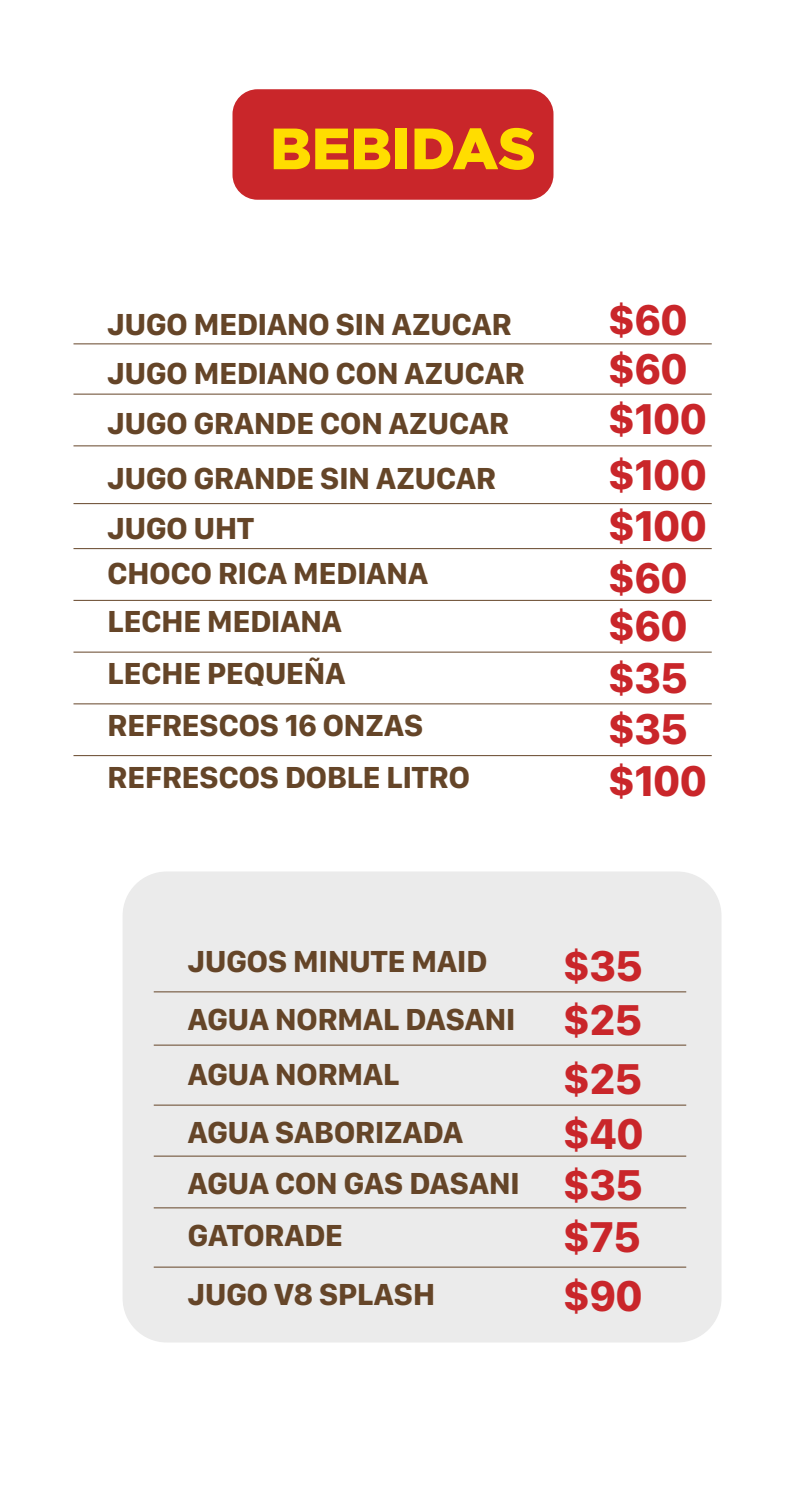
<style>
.page{position:relative;width:810px;height:1503px;background:#fff}
.page>*{position:absolute;margin:0;border:0;box-sizing:border-box;transform-origin:0 0}
.t1{font:900 58.05px "Gotham";color:#fd0}
.t2{font:700 44.78px "SF Compact Display";color:#c9262a}
.t3{font:700 31.58px/55.5px "SF Compact Display";color:#654528}
.s1{font-size:44.78px;color:#c9262a}
</style>
<div class="page">
<hr style="left:74px;top:344px;width:638px;height:1px;background:#654528">
<hr style="left:74px;top:394px;width:638px;height:1px;background:#654528">
<hr style="left:74px;top:446px;width:638px;height:1px;background:#654528">
<hr style="left:74px;top:503px;width:638px;height:1px;background:#654528">
<hr style="left:74px;top:548px;width:638px;height:1px;background:#654528">
<hr style="left:74px;top:600px;width:638px;height:1px;background:#654528">
<hr style="left:74px;top:652px;width:638px;height:1px;background:#654528">
<hr style="left:74px;top:704px;width:638px;height:1px;background:#654528">
<hr style="left:74px;top:755px;width:638px;height:1px;background:#654528">
<div style="left:123px;top:872px;width:599px;height:470px;background:#ebebeb;border-radius:44px"></div>
<div style="left:233px;top:89px;width:321px;height:111px;background:#c9262a;border-radius:25px"></div>
<hr style="left:154px;top:992px;width:532px;height:1px;background:#654528">
<hr style="left:154px;top:1105px;width:532px;height:1px;background:#654528">
<hr style="left:154px;top:1156px;width:532px;height:1px;background:#654528">
<hr style="left:154px;top:1208px;width:532px;height:1px;background:#654528">
<hr style="left:154px;top:1267px;width:532px;height:1px;background:#654528">
<hr style="left:154px;top:1045px;width:532px;height:1px;background:#654528">
<h1 class="t1" style="left:270px;top:115px;width:267px">BEBIDAS</h1>
<p class="t3" style="left:108px;top:296px;width:406px">JUGO MEDIANO SIN AZUCAR</p>
<h2 class="t2" style="left:608px;top:293px;width:81px">$60</h2>
<p class="t3" style="left:108px;top:345px;width:418px">JUGO MEDIANO CON AZUCAR</p>
<h2 class="t2" style="left:608px;top:343px;width:81px">$60</h2>
<p class="t3" style="left:108px;top:395px;width:403px">JUGO GRANDE CON AZUCAR<br>JUGO GRANDE SIN AZUCAR</p>
<h2 class="t2" style="left:608px;top:392px;width:100px">$100</h2>
<h2 class="t2" style="left:608px;top:448px;width:100px">$100</h2>
<p class="t3" style="left:108px;top:500px;width:148px">JUGO UHT</p>
<h2 class="t2" style="left:608px;top:499px;width:100px">$100</h2>
<p class="t3" style="left:108px;top:546px;width:322px">CHOCO RICA MEDIANA</p>
<h2 class="t2" style="left:608px;top:551px;width:81px">$60</h2>
<p class="t3" style="left:108px;top:594px;width:236px">LECHE MEDIANA</p>
<h2 class="t2" style="left:608px;top:599px;width:81px">$60</h2>
<p class="t3" style="left:108px;top:645px;width:239px">LECHE PEQUEÑA</p>
<h2 class="t2" style="left:608px;top:651px;width:81px">$35</h2>
<p class="t3" style="left:108px;top:697px;width:317px">REFRESCOS 16 ONZAS</p>
<h2 class="t2" style="left:608px;top:703px;width:81px">$35</h2>
<p class="t3" style="left:108px;top:749px;width:364px">REFRESCOS DOBLE LITRO</p>
<h2 class="t2" style="left:608px;top:754px;width:100px">$100</h2>
<p class="t3" style="left:188px;top:933px;width:301px">JUGOS MINUTE MAID</p>
<h2 class="t2" style="left:563px;top:939px;width:81px">$35</h2>
<p class="t3" style="left:188px;top:991px;width:455px">AGUA NORMAL DASANI <span class="s1">$25<br></span>AGUA NORMAL</p>
<h2 class="t2" style="left:563px;top:1052px;width:81px">$25</h2>
<p class="t3" style="left:188px;top:1104px;width:277px">AGUA SABORIZADA</p>
<h2 class="t2" style="left:563px;top:1108px;width:82px">$40</h2>
<p class="t3" style="left:188px;top:1157px;width:456px;line-height:51.8px">AGUA CON GAS DASANI <span class="s1">$35<br></span>GATORADE</p>
<h2 class="t2" style="left:563px;top:1210px;width:79px">$75</h2>
<p class="t3" style="left:188px;top:1266px;width:249px">JUGO V8 SPLASH</p>
<h2 class="t2" style="left:563px;top:1270px;width:81px">$90</h2>
</div>
